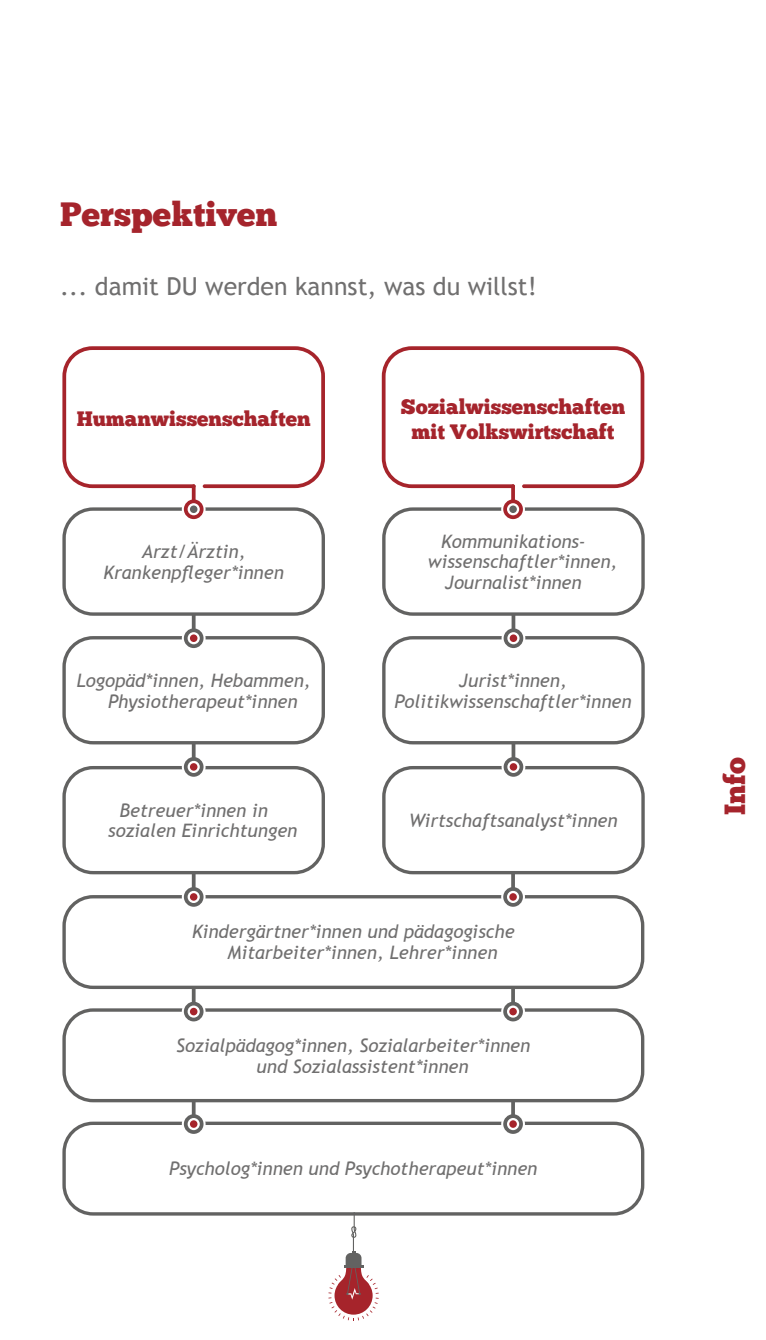
<style>
.page{position:relative;width:766px;height:1340px;background:#fff}
.page>*{position:absolute;margin:0;border:0;box-sizing:border-box;transform-origin:0 0}
.t1{font:33.75px "Chunk Five";color:#a5242c}
.t2{font:29.25px "Chunk Five";color:#a5242c}
.t3{font:24.75px "Trebuchet MS";color:#706f6f}
.t4{font:20.93px/25px "Chunk Five";color:#a5242c;text-align:center}
.t5{font:italic 18.45px/20.9px "Trebuchet MS";color:#706f6f}
</style>
<div class="page">
<svg style="left:328px;top:1215px;width:50px;height:105px"></svg>
<div style="left:382px;top:766px;width:262px;height:108px;border:3px solid #626261;border-radius:29px"></div>
<div style="left:382px;top:636px;width:262px;height:108px;border:3px solid #626261;border-radius:29px"></div>
<svg style="left:501px;top:755px;width:24px;height:23px"></svg>
<svg style="left:503px;top:757px;width:20px;height:19px"></svg>
<div style="left:509px;top:763px;width:8px;height:7px;background:#a6242b;border-radius:50%"></div>
<svg style="left:511px;top:742px;width:4px;height:18px"></svg>
<div style="left:62px;top:507px;width:263px;height:108px;border:3px solid #626261;border-radius:29px"></div>
<div style="left:382px;top:507px;width:262px;height:108px;border:3px solid #626261;border-radius:29px"></div>
<div style="left:62px;top:636px;width:263px;height:108px;border:3px solid #626261;border-radius:29px"></div>
<div style="left:62px;top:766px;width:263px;height:108px;border:3px solid #626261;border-radius:29px"></div>
<svg style="left:182px;top:497px;width:23px;height:24px"></svg>
<svg style="left:501px;top:497px;width:24px;height:24px"></svg>
<svg style="left:381px;top:346px;width:263px;height:142px"></svg>
<svg style="left:511px;top:484px;width:4px;height:18px"></svg>
<svg style="left:503px;top:499px;width:19px;height:20px"></svg>
<div style="left:509px;top:505px;width:7px;height:8px;background:#626261;border-radius:50%"></div>
<svg style="left:62px;top:346px;width:263px;height:142px"></svg>
<hr style="left:192px;top:484px;width:3px;height:18px;background:#a6242b;border-radius:2px">
<svg style="left:184px;top:499px;width:19px;height:20px"></svg>
<div style="left:190px;top:505px;width:7px;height:8px;background:#626261;border-radius:50%"></div>
<div style="left:62px;top:895px;width:582px;height:94px;border:3px solid #626261;border-radius:29px"></div>
<div style="left:62px;top:1008px;width:582px;height:94px;border:3px solid #626261;border-radius:29px"></div>
<div style="left:62px;top:1121px;width:582px;height:94px;border:3px solid #626261;border-radius:29px"></div>
<svg style="left:501px;top:885px;width:24px;height:23px"></svg>
<svg style="left:501px;top:999px;width:24px;height:24px"></svg>
<svg style="left:501px;top:1112px;width:24px;height:23px"></svg>
<svg style="left:503px;top:887px;width:19px;height:19px"></svg>
<svg style="left:503px;top:1001px;width:19px;height:20px"></svg>
<svg style="left:503px;top:1114px;width:19px;height:19px"></svg>
<div style="left:509px;top:893px;width:7px;height:7px;background:#a6242b;border-radius:50%"></div>
<div style="left:509px;top:1007px;width:7px;height:8px;background:#a6242b;border-radius:50%"></div>
<div style="left:509px;top:1120px;width:7px;height:7px;background:#a6242b;border-radius:50%"></div>
<svg style="left:511px;top:872px;width:4px;height:18px"></svg>
<svg style="left:511px;top:986px;width:4px;height:18px"></svg>
<svg style="left:511px;top:1099px;width:4px;height:18px"></svg>
<svg style="left:182px;top:1112px;width:23px;height:23px"></svg>
<svg style="left:184px;top:1114px;width:19px;height:19px"></svg>
<div style="left:190px;top:1120px;width:7px;height:7px;background:#a6242b;border-radius:50%"></div>
<svg style="left:182px;top:885px;width:23px;height:23px"></svg>
<svg style="left:184px;top:887px;width:19px;height:19px"></svg>
<div style="left:190px;top:893px;width:7px;height:7px;background:#a6242b;border-radius:50%"></div>
<hr style="left:192px;top:872px;width:3px;height:18px;background:#626261;border-radius:2px">
<svg style="left:182px;top:999px;width:23px;height:24px"></svg>
<svg style="left:184px;top:1001px;width:19px;height:20px"></svg>
<div style="left:190px;top:1007px;width:7px;height:8px;background:#a6242b;border-radius:50%"></div>
<hr style="left:192px;top:986px;width:3px;height:18px;background:#626261;border-radius:2px">
<svg style="left:182px;top:626px;width:23px;height:24px"></svg>
<svg style="left:184px;top:628px;width:19px;height:20px"></svg>
<div style="left:190px;top:634px;width:7px;height:8px;background:#a6242b;border-radius:50%"></div>
<hr style="left:192px;top:613px;width:3px;height:18px;background:#626261;border-radius:2px">
<div style="left:501px;top:626px;width:24px;height:24px;background:#fff;border-radius:50%"></div>
<svg style="left:503px;top:628px;width:20px;height:20px"></svg>
<div style="left:509px;top:634px;width:8px;height:8px;background:#a6242b;border-radius:50%"></div>
<svg style="left:511px;top:613px;width:4px;height:18px"></svg>
<svg style="left:182px;top:755px;width:23px;height:23px"></svg>
<svg style="left:184px;top:757px;width:19px;height:19px"></svg>
<div style="left:190px;top:763px;width:7px;height:7px;background:#a6242b;border-radius:50%"></div>
<hr style="left:192px;top:742px;width:3px;height:18px;background:#626261;border-radius:2px">
<hr style="left:192px;top:1099px;width:3px;height:18px;background:#626261;border-radius:2px">
<h1 class="t1" style="left:60px;top:194px;width:219px">Perspektiven</h1>
<h3 class="t3" style="left:60px;top:271px;width:478px">... damit DU werden kannst, was du willst!</h3>
<p class="t4" style="left:77px;top:406px;width:235px">Humanwissenschaften</p>
<p class="t5" style="left:103px;top:541px;width:182px;text-align:center">Arzt/Ärztin,<br>Krankenpfleger*innen</p>
<p class="t5" style="left:108px;top:670px;width:204px;text-indent:-31px">Logopäd*innen, Hebammen,<br>Physiotherapeut*innen</p>
<p class="t5" style="left:108px;top:799px;width:190px;text-indent:11px">Betreuer*innen in sozialen Einrichtungen</p>
<p class="t4" style="left:401px;top:394px;width:226px">Sozialwissenschaften mit Volkswirtschaft</p>
<p class="t5" style="left:441px;top:530px;width:146px">Kommunikations-</p>
<p class="t5" style="left:428px;top:551px;width:191px">wissenschaftler*innen,</p>
<p class="t5" style="left:445px;top:572px;width:138px">Journalist*innen</p>
<p class="t5" style="left:394px;top:670px;width:238px;text-align:center">Jurist*innen,<br>Politikwissenschaftler*innen</p>
<p class="t5" style="left:409px;top:810px;width:210px">Wirtschaftsanalyst*innen</p>
<p class="t5" style="left:227px;top:921px;width:288px;text-indent:-36px">Kindergärtner*innen und pädagogische<br>Mitarbeiter*innen, Lehrer*innen</p>
<p class="t5" style="left:256px;top:1034px;width:275px;text-indent:-80px">Sozialpädagog*innen, Sozialarbeiter*innen und Sozialassistent*innen</p>
<p class="t5" style="left:169px;top:1158px;width:369px">Psycholog*innen und Psychotherapeut*innen</p>
<h2 class="t2" style="left:717px;top:815px;width:60px;rotate:-90deg">Info</h2>
</div>
